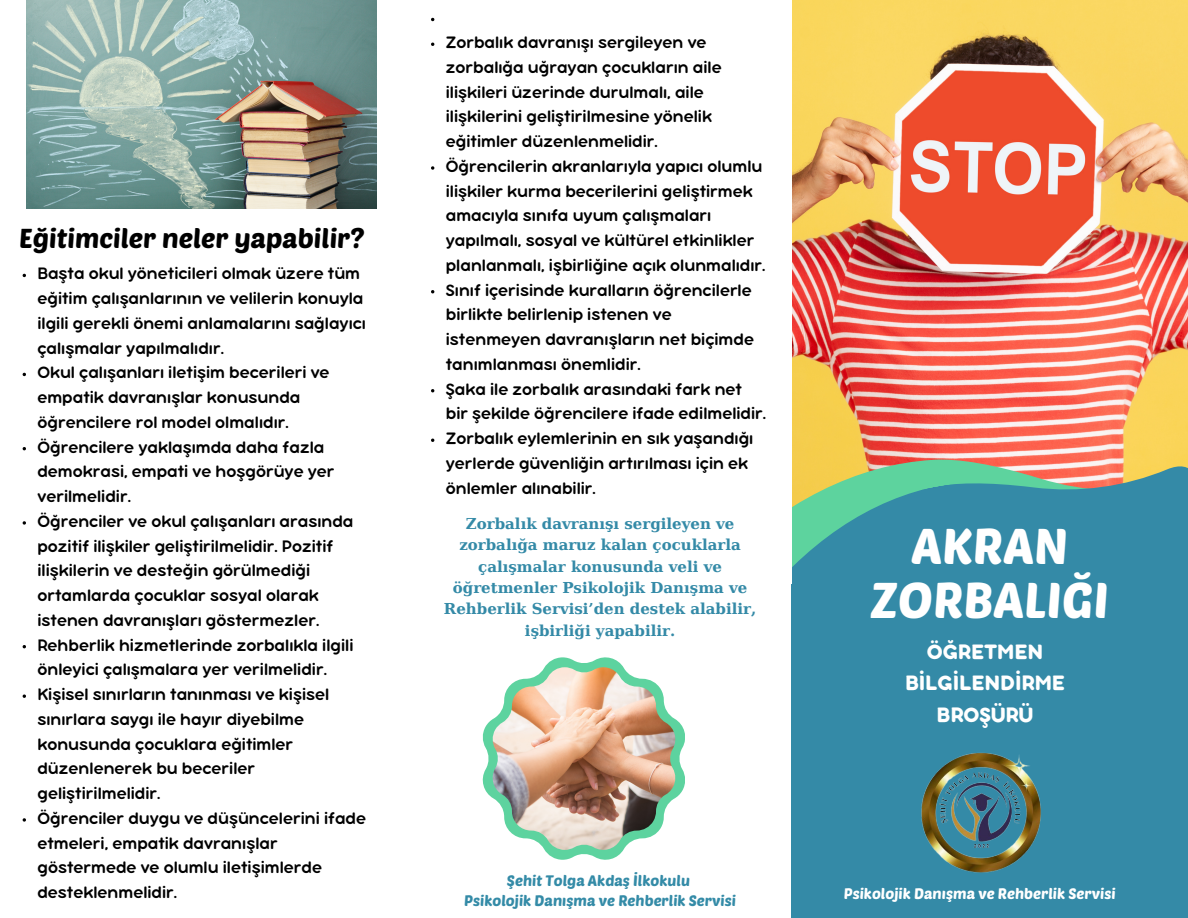
<style>
.page{position:relative;width:1188px;height:918px;background:#fff}
.page>*{position:absolute;margin:0;border:0;box-sizing:border-box;transform-origin:0 0}
.t1{font:49.5px/54px "Poetsen One";color:#fff;text-align:center}
.t2{font:27px "Poetsen One";color:#000}
.t3{font:700 22.5px/31.5px "Bubbleboddy Neue";color:#fff;text-align:center}
.t4{font:18px/24.8px "Bubbleboddy Neue";color:#000}
.t5{font:700 15px/21.3px "DejaVu Serif";color:#348aa7;text-align:center}
.t6{font:15px "Poetsen One";color:#348ba7}
.t7{font:15px "Poetsen One";color:#fff}
</style>
<div class="page">
<img style="left:792px;top:0;width:396px;height:413px">
<svg style="left:792px;top:413px;width:396px;height:171px;fill:#348aa7"></svg>
<div style="left:791px;top:584px;width:397px;height:334px;background:#348aa7"></div>
<svg style="left:483px;top:657px;width:202px;height:203px"></svg>
<img style="left:493px;top:667px;width:182px;height:183px">
<img style="left:26px;top:0;width:350px;height:208px">
<svg style="left:23px;top:521px;width:3px;height:4px"></svg>
<svg style="left:23px;top:818px;width:3px;height:4px"></svg>
<svg style="left:431px;top:166px;width:3px;height:4px"></svg>
<img style="left:921px;top:752px;width:120px;height:121px">
<p class="t2" style="left:19px;top:221px;width:347px">Eğitimciler neler yapabilir?</p>
<p class="t4" style="left:37px;top:263px;width:330px">Başta okul yöneticileri olmak üzere tüm eğitim çalışanlarının ve velilerin konuyla ilgili gerekli önemi anlamalarını sağlayıcı çalışmalar yapılmalıdır.</p>
<p class="t4" style="left:37px;top:362px;width:294px">Okul çalışanları iletişim becerileri ve empatik davranışlar konusunda öğrencilere rol model olmalıdır.</p>
<p class="t4" style="left:37px;top:436px;width:299px">Öğrencilere yaklaşımda daha fazla demokrasi, empati ve hoşgörüye yer verilmelidir.</p>
<p class="t4" style="left:37px;top:510px;width:318px">Öğrenciler ve okul çalışanları arasında pozitif ilişkiler geliştirilmelidir. Pozitif ilişkilerin ve desteğin görülmediği ortamlarda çocuklar sosyal olarak istenen davranışları göstermezler.</p>
<p class="t4" style="left:37px;top:634px;width:318px">Rehberlik hizmetlerinde zorbalıkla ilgili önleyici çalışmalara yer verilmelidir.</p>
<p class="t4" style="left:37px;top:683px;width:293px">Kişisel sınırların tanınması ve kişisel sınırlara saygı ile hayır diyebilme konusunda çocuklara eğitimler düzenlenerek bu beceriler geliştirilmelidir.</p>
<p class="t4" style="left:37px;top:807px;width:330px">Öğrenciler duygu ve düşüncelerini ifade etmeleri, empatik davranışlar göstermede ve olumlu iletişimlerde desteklenmelidir.</p>
<p class="t4" style="left:446px;top:31px;width:277px">Zorbalık davranışı sergileyen ve zorbalığa uğrayan çocukların aile ilişkileri üzerinde durulmalı, aile ilişkilerini geliştirilmesine yönelik eğitimler düzenlenmelidir.</p>
<p class="t4" style="left:446px;top:155px;width:321px">Öğrencilerin akranlarıyla yapıcı olumlu ilişkiler kurma becerilerini geliştirmek amacıyla sınıfa uyum çalışmaları yapılmalı, sosyal ve kültürel etkinlikler planlanmalı, işbirliğine açık olunmalıdır.</p>
<p class="t4" style="left:446px;top:279px;width:310px">Sınıf içerisinde kuralların öğrencilerle birlikte belirlenip istenen ve istenmeyen davranışların net biçimde tanımlanması önemlidir.</p>
<p class="t4" style="left:446px;top:378px;width:322px">Şaka ile zorbalık arasındaki fark net bir şekilde öğrencilere ifade edilmelidir.</p>
<p class="t4" style="left:446px;top:427px;width:309px">Zorbalık eylemlerinin en sık yaşandığı yerlerde güvenliğin artırılması için ek önlemler alınabilir.</p>
<p class="t5" style="left:444px;top:513px;width:314px">Zorbalık davranışı sergileyen ve zorbalığa maruz kalan çocuklarla çalışmalar konusunda veli ve öğretmenler Psikolojik Danışma ve<br>Rehberlik Servisi’den destek alabilir, işbirliği yapabilir.</p>
<p class="t6" style="left:507px;top:871px;width:185px">Şehit Tolga Akdaş İlkokulu</p>
<p class="t6" style="left:464px;top:891px;width:273px">Psikolojik Danışma ve Rehberlik Servisi</p>
<p class="t1" style="left:870px;top:518px;width:240px">AKRAN<br>ZORBALIĞI</p>
<p class="t3" style="left:905px;top:638px;width:161px">ÖĞRETMEN<br>BİLGİLENDİRME<br>BROŞÜRÜ</p>
<p class="t7" style="left:844px;top:884px;width:273px">Psikolojik Danışma ve Rehberlik Servisi</p>
</div>
